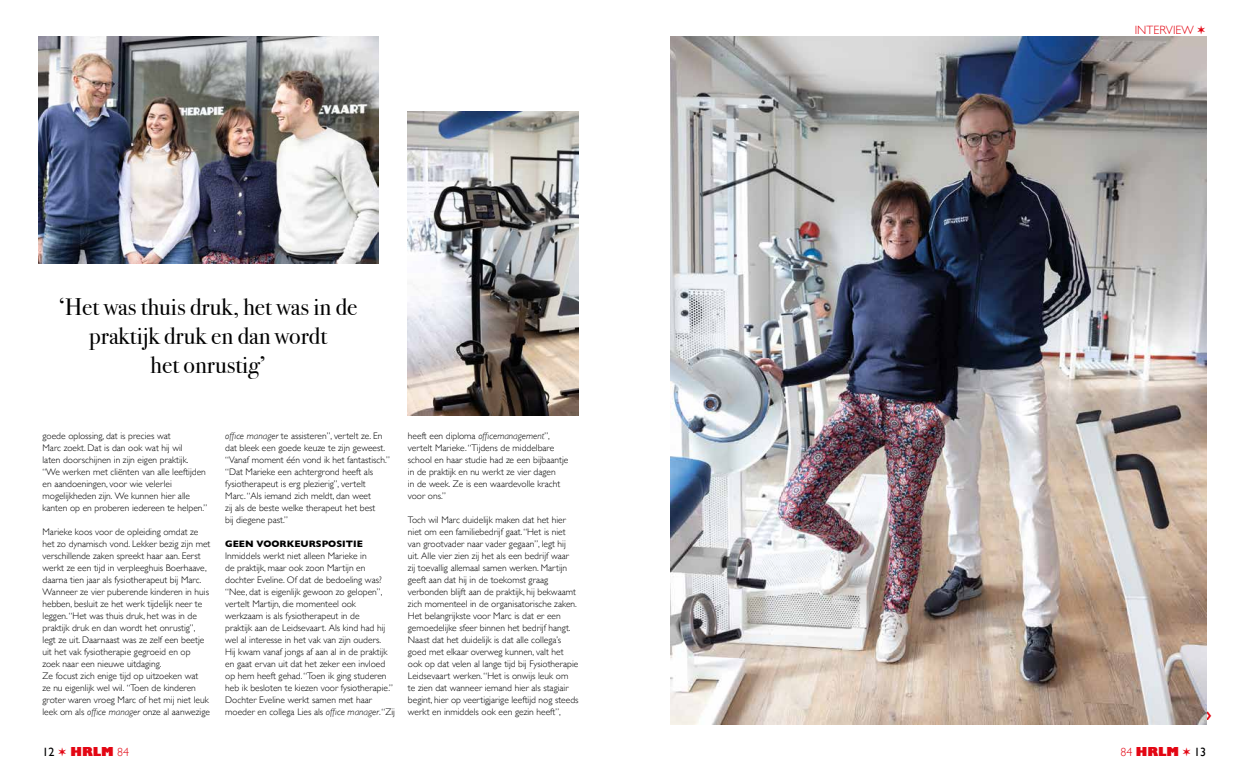
<style>
.page{position:relative;width:1248px;height:774px;background:#fff}
.page>*{position:absolute;margin:0;border:0;box-sizing:border-box;transform-origin:0 0}
.t1{font:24px/28.8px "Bodoni Svty Two ITCTT";color:#000;text-align:center}
.t2{font:800 12px "Gill Sans";color:#e30613}
.t3{font:300 12px "Gill Sans";color:#e30613}
.t4{font:300 9.5px/12px "Gill Sans";color:#000}
.t5{font:700 9.5px "Gill Sans";color:#000}
.s1{font-style:italic}
.s2{font-weight:400;color:#000}
.s3{font-weight:300}
</style>
<div class="page">
<img style="left:670px;top:37px;width:536px;height:687px">
<img style="left:38px;top:37px;width:340px;height:227px">
<img style="left:408px;top:112px;width:170px;height:303px">
<svg style="left:1205px;top:712px;width:2px;height:8px"></svg>
<h1 class="t1" style="left:59px;top:290px;width:300px">‘Het was thuis druk, het was in de praktijk druk en dan wordt<br>het onrustig’</h1>
<p class="t4" style="left:43px;top:429px;width:166px">goede oplossing, dat is precies wat<br>Marc zoekt. Dat is dan ook wat hij wil<br>laten doorschijnen in zijn eigen praktijk. “We werken met cliënten van alle leeftijden en aandoeningen, voor wie velerlei mogelijkheden zijn. We kunnen hier alle kanten op en proberen iedereen te helpen.”</p>
<p class="t4" style="left:43px;top:525px;width:169px">Marieke koos voor de opleiding omdat ze het zo dynamisch vond. Lekker bezig zijn met verschillende zaken spreekt haar aan. Eerst werkt ze een tijd in verpleeghuis Boerhaave, daarna tien jaar als fysiotherapeut bij Marc.<br>Wanneer ze vier puberende kinderen in huis hebben, besluit ze het werk tijdelijk neer te leggen. “Het was thuis druk, het was in de praktijk druk en dan wordt het onrustig”, legt ze uit. Daarnaast was ze zelf een beetje uit het vak fysiotherapie gegroeid en op<br>zoek naar een nieuwe uitdaging.<br>Ze focust zich enige tijd op uitzoeken wat<br>ze nu eigenlijk wel wil. “Toen de kinderen groter waren vroeg Marc of het mij niet leuk leek om als <span class="s1">office manager</span> onze al aanwezige</p>
<p class="t2" style="left:43px;top:743px;width:88px"><span class="s2">12</span> ✶ HRLM <span class="s3">84</span></p>
<p class="t4" style="left:225px;top:429px;width:166px"><span class="s1">office manager</span> te assisteren”, vertelt ze. En dat bleek een goede keuze te zijn geweest. “Vanaf moment één vond ik het fantastisch.” “Dat Marieke een achtergrond heeft als fysiotherapeut is erg plezierig”, vertelt<br>Marc. “Als iemand zich meldt, dan weet<br>zij als de beste welke therapeut het best<br>bij diegene past.”</p>
<p class="t5" style="left:225px;top:536px;width:139px">GEEN VOORKEURSPOSITIE</p>
<p class="t4" style="left:225px;top:549px;width:171px">Inmiddels werkt niet alleen Marieke in<br>de praktijk, maar ook zoon Martijn en dochter Eveline. Of dat de bedoeling was? “Nee, dat is eigenlijk gewoon zo gelopen”, vertelt Martijn, die momenteel ook werkzaam is als fysiotherapeut in de<br>praktijk aan de Leidsevaart. Als kind had hij wel al interesse in het vak van zijn ouders.<br>Hij kwam vanaf jongs af aan al in de praktijk en gaat ervan uit dat het zeker een invloed op hem heeft gehad. “Toen ik ging studeren heb ik besloten te kiezen voor fysiotherapie.” Dochter Eveline werkt samen met haar moeder en collega Lies als <span class="s1">office manager</span>. “Zij</p>
<p class="t4" style="left:408px;top:429px;width:162px">heeft een diploma <span class="s1">officemanagement</span>”, vertelt Marieke. “Tijdens de middelbare school en haar studie had ze een bijbaantje in de praktijk en nu werkt ze vier dagen<br>in de week. Ze is een waardevolle kracht voor ons.”</p>
<p class="t4" style="left:408px;top:513px;width:172px">Toch wil Marc duidelijk maken dat het hier niet om een familiebedrijf gaat. “Het is niet van grootvader naar vader gegaan”, legt hij uit. Alle vier zien zij het als een bedrijf waar zij toevallig allemaal samen werken. Martijn geeft aan dat hij in de toekomst graag verbonden blijft aan de praktijk, hij bekwaamt zich momenteel in de organisatorische zaken.<br>Het belangrijkste voor Marc is dat er een gemoedelijke sfeer binnen het bedrijf hangt.<br>Naast dat het duidelijk is dat alle collega’s goed met elkaar overweg kunnen, valt het ook op dat velen al lange tijd bij Fysiotherapie Leidsevaart werken. “Het is onwijs leuk om<br>te zien dat wanneer iemand hier als stagiair begint, hier op veertigjarige leeftijd nog steeds werkt en inmiddels ook een gezin heeft”,</p>
<p class="t3" style="left:1134px;top:21px;width:72px">INTERVIEW ✶</p>
<p class="t2" style="left:1120px;top:743px;width:87px"><span class="s3">84</span> HRLM ✶ <span class="s2">13</span></p>
</div>
